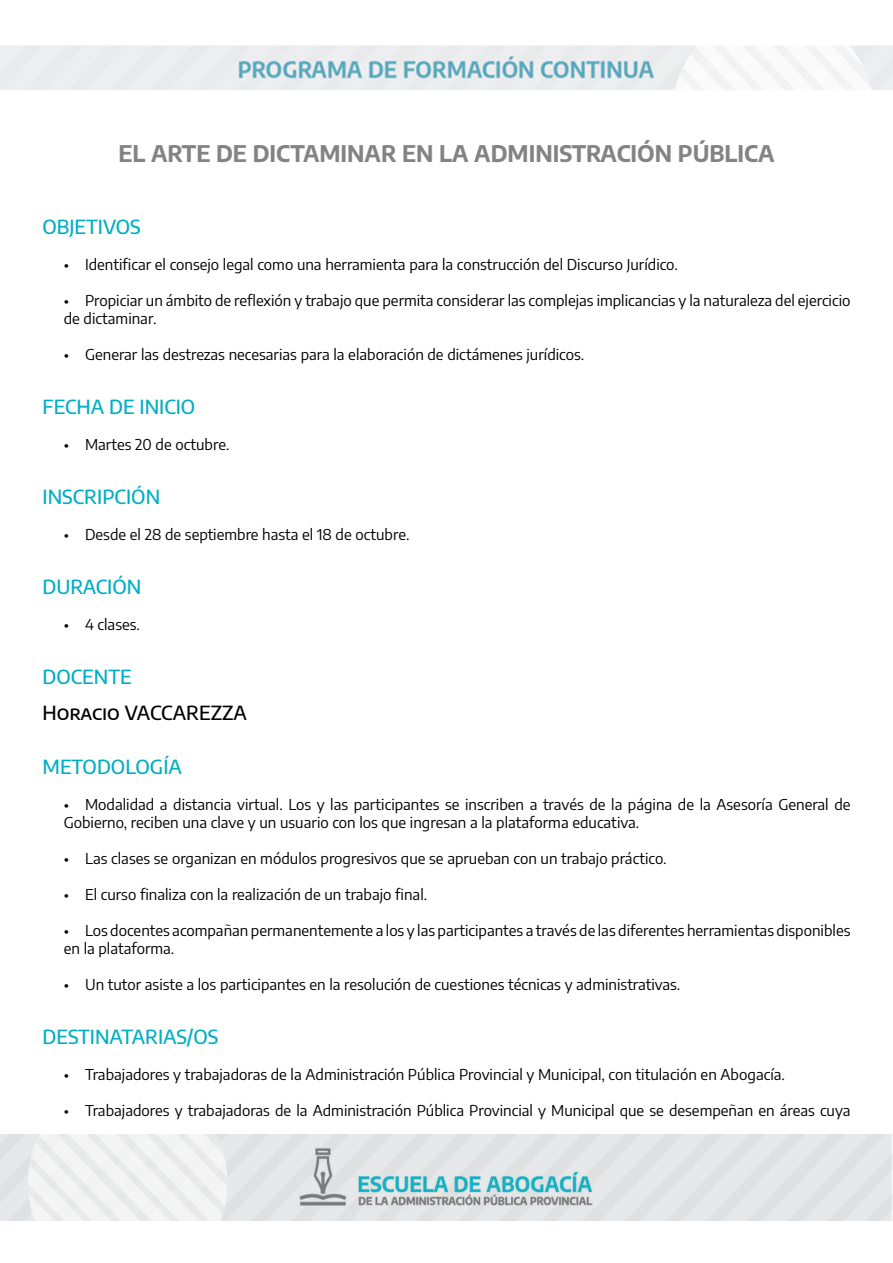
<style>
.page{position:relative;width:893px;height:1263px;background:#fff}
.page>*{position:absolute;margin:0;border:0;box-sizing:border-box;transform-origin:0 0}
.TITULO_CURSO{font:700 22.5px "Encode Sans";color:#838383}
.SUBTITULOS{font:500 19.5px "Encode Sans";color:#00aec3}
.DOCENTE_S{font:500 19.5px "Encode Sans";color:#000}
.t1{font:15px/18px "Encode Sans";color:#000}
</style>
<div class="page">
<img style="left:0;top:45px;width:893px;height:45px">
<img style="left:0;top:1134px;width:893px;height:87px">
<p class="TITULO_CURSO" style="left:118px;top:137px;width:657px">EL ARTE DE DICTAMINAR EN LA ADMINISTRACIÓN PÚBLICA</p>
<p class="SUBTITULOS" style="left:43px;top:213px;width:100px">OBJETIVOS</p>
<p class="t1" style="left:64px;top:255px;width:615px">• Identificar el consejo legal como una herramienta para la construcción del Discurso Jurídico.</p>
<p class="t1" style="left:64px;top:291px;width:788px">• Propiciar un ámbito de reflexión y trabajo que permita considerar las complejas implicancias y la naturaleza del ejercicio de dictaminar.</p>
<p class="t1" style="left:64px;top:345px;width:522px">• Generar las destrezas necesarias para la elaboración de dictámenes jurídicos.</p>
<p class="SUBTITULOS" style="left:43px;top:393px;width:154px">FECHA DE INICIO</p>
<p class="t1" style="left:64px;top:435px;width:167px">• Martes 20 de octubre.</p>
<p class="SUBTITULOS" style="left:43px;top:483px;width:119px">INSCRIPCIÓN</p>
<p class="t1" style="left:64px;top:525px;width:347px">• Desde el 28 de septiembre hasta el 18 de octubre.</p>
<p class="SUBTITULOS" style="left:43px;top:573px;width:100px">DURACIÓN</p>
<p class="t1" style="left:64px;top:615px;width:78px">• 4 clases.</p>
<p class="SUBTITULOS" style="left:43px;top:663px;width:91px">DOCENTE</p>
<p class="DOCENTE_S" style="left:43px;top:699px;width:206px">Horacio VACCAREZZA</p>
<p class="SUBTITULOS" style="left:43px;top:753px;width:141px">METODOLOGÍA</p>
<p class="t1" style="left:64px;top:795px;width:788px">• Modalidad a distancia virtual. Los y las participantes se inscriben a través de la página de la Asesoría General de<br>Gobierno, reciben una clave y un usuario con los que ingresan a la plataforma educativa.</p>
<p class="t1" style="left:64px;top:849px;width:604px">• Las clases se organizan en módulos progresivos que se aprueban con un trabajo práctico.</p>
<p class="t1" style="left:64px;top:885px;width:365px">• El curso finaliza con la realización de un trabajo final.</p>
<p class="t1" style="left:64px;top:921px;width:788px">• Los docentes acompañan permanentemente a los y las participantes a través de las diferentes herramientas disponibles en la plataforma.</p>
<p class="t1" style="left:64px;top:975px;width:618px">• Un tutor asiste a los participantes en la resolución de cuestiones técnicas y administrativas.</p>
<p class="SUBTITULOS" style="left:43px;top:1023px;width:177px">DESTINATARIAS/OS</p>
<p class="t1" style="left:64px;top:1065px;width:723px">• Trabajadores y trabajadoras de la Administración Pública Provincial y Municipal, con titulación en Abogacía.</p>
<p class="t1" style="left:64px;top:1101px;width:788px">• Trabajadores y trabajadoras de la Administración Pública Provincial y Municipal que se desempeñan en áreas cuya</p>
</div>
